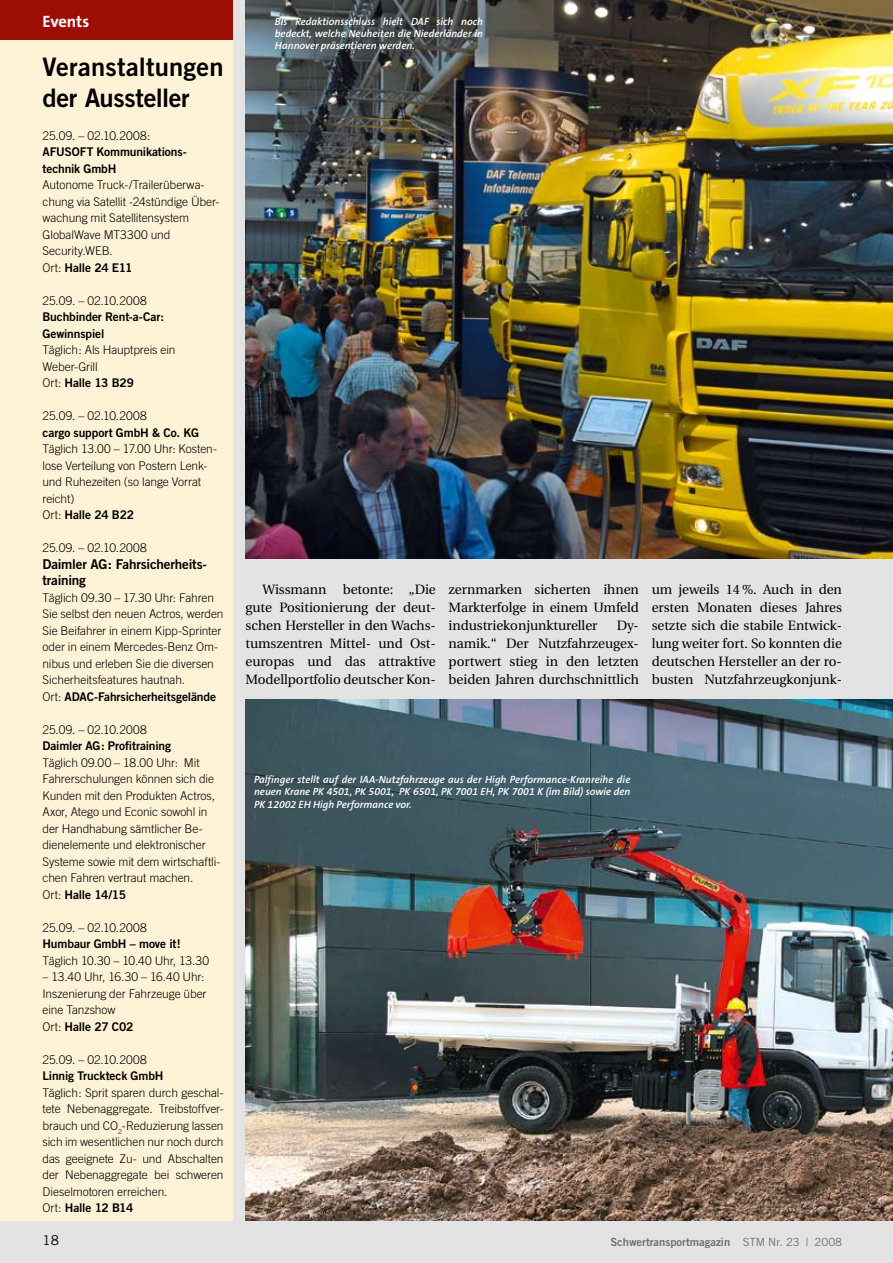
<style>
.page{position:relative;width:893px;height:1263px;background:#e3e3e3}
.page>*{position:absolute;margin:0;border:0;box-sizing:border-box;transform-origin:0 0}
.t1{font:25.5px/30.6px "Trade Gothic Bold Two";color:#000}
.t2{font:700 16.5px "The Sans B7";letter-spacing:-.005em;color:#fff}
.t3{font:13.5px/18px "Utopia";letter-spacing:-.005em;color:#000;text-align:justify}
.t4{font:13.5px/16.5px "Trade Gothic Bold Two";letter-spacing:-.015em;color:#000}
.t5{font:13.5px "Trade Gothic";color:#000}
.t6{font:300 12px/16.5px "Trade Gothic";letter-spacing:-.01em;color:#000}
.t7{font:12px/16.5px "Trade Gothic Bold Two";letter-spacing:-.01em;color:#000}
.t8{font:300 12px "Trade Gothic";letter-spacing:.01em;color:#000}
.t9{font:11.25px "Trade Gothic Bold Two";color:#6f6f6e}
.t10{font:italic 600 10.5px/12.3px "The Sans B6";color:#fff;text-align:justify}
.s1{font-family:"Trade Gothic";font-weight:300}
.s2{font-family:"Trade Gothic"}
</style>
<div class="page">
<div style="left:0;top:0;width:233px;height:1220px;background:#fff3d7"></div>
<div style="left:0;top:0;width:233px;height:39px;background:#9d0e05"></div>
<img style="left:246px;top:0;width:647px;height:558px">
<img style="left:246px;top:699px;width:647px;height:521px">
<h2 class="t2" style="left:43px;top:13px;width:48px">Events</h2>
<h1 class="t1" style="left:43px;top:51px;width:183px">Veranstaltungen der Aussteller</h1>
<p class="t8" style="left:43px;top:128px;width:110px">25.09. – 02.10.2008:</p>
<p class="t7" style="left:43px;top:143px;width:146px">AFUSOFT Kommunikations&shy;technik GmbH</p>
<p class="t6" style="left:43px;top:176px;width:179px">Autonome Truck-/Trailerüberwa&shy;chung via Satellit -24stündige Über&shy;wachung mit Satellitensystem<br>GlobalWave MT3300 und<br>Security.WEB.</p>
<p class="t7" style="left:43px;top:259px;width:91px"><span class="s1">Ort:</span> Halle 24 E11</p>
<p class="t8" style="left:43px;top:293px;width:106px">25.09. – 02.10.2008</p>
<p class="t7" style="left:43px;top:308px;width:123px">Buchbinder Rent-a-Car:<br>Gewinnspiel</p>
<p class="t6" style="left:43px;top:341px;width:134px">Täglich: Als Hauptpreis ein<br>Weber-Grill</p>
<p class="t7" style="left:43px;top:374px;width:93px"><span class="s1">Ort:</span> Halle 13 B29</p>
<p class="t8" style="left:43px;top:409px;width:106px">25.09. – 02.10.2008</p>
<p class="t7" style="left:43px;top:424px;width:158px">cargo support GmbH &amp; Co. KG</p>
<p class="t6" style="left:43px;top:440px;width:176px">Täglich 13.00 – 17.00 Uhr: Kosten&shy;lose Verteilung von Postern Lenk&shy;und Ruhezeiten (so lange Vorrat reicht)</p>
<p class="t7" style="left:43px;top:506px;width:93px"><span class="s1">Ort:</span> Halle 24 B22</p>
<p class="t8" style="left:43px;top:541px;width:106px">25.09. – 02.10.2008</p>
<p class="t4" style="left:43px;top:555px;width:166px">Daimler AG: Fahrsicherheits&shy;training</p>
<p class="t6" style="left:43px;top:589px;width:183px">Täglich 09.30 – 17.30 Uhr: Fahren Sie selbst den neuen Actros, werden Sie Beifahrer in einem Kipp-Sprinter oder in einem Mercedes-Benz Om&shy;nibus und erleben Sie die diversen Sicherheitsfeatures hautnah.</p>
<p class="t7" style="left:43px;top:688px;width:175px"><span class="s1">Ort:</span> ADAC-Fahrsicherheitsgelände</p>
<p class="t8" style="left:43px;top:722px;width:106px">25.09. – 02.10.2008</p>
<p class="t7" style="left:43px;top:737px;width:130px">Daimler AG: Profitraining</p>
<p class="t6" style="left:43px;top:754px;width:179px">Täglich 09.00 – 18.00 Uhr: Mit<br>Fahrerschulungen können sich die<br>Kunden mit den Produkten Actros,<br>Axor, Atego und Econic sowohl in der Handhabung sämtlicher Be&shy;dienelemente und elektronischer<br>Systeme sowie mit dem wirtschaftli&shy;chen Fahren vertraut machen.</p>
<p class="t7" style="left:43px;top:886px;width:85px"><span class="s1">Ort:</span> Halle 14/15</p>
<p class="t8" style="left:43px;top:920px;width:106px">25.09. – 02.10.2008</p>
<p class="t7" style="left:43px;top:935px;width:140px">Humbaur GmbH – move it!</p>
<p class="t6" style="left:43px;top:952px;width:168px">Täglich 10.30 – 10.40 Uhr, 13.30</p>
<p class="t6" style="left:43px;top:968px;width:166px">– 13.40 Uhr, 16.30 – 16.40 Uhr:<br>Inszenierung der Fahrzeuge über eine Tanzshow</p>
<p class="t7" style="left:43px;top:1018px;width:93px"><span class="s1">Ort:</span> Halle 27 C02</p>
<p class="t8" style="left:43px;top:1052px;width:106px">25.09. – 02.10.2008</p>
<p class="t7" style="left:43px;top:1067px;width:123px">Linnig Truckteck GmbH</p>
<p class="t6" style="left:43px;top:1084px;width:183px;text-align:justify">Täglich: Sprit sparen durch geschal&shy;tete Nebenaggregate. Treibstoffver&shy;brauch und CO<sub>2</sub>-Reduzierung lassen sich im wesentlichen nur noch durch das geeignete Zu- und Abschalten der Nebenaggregate bei schweren Dieselmotoren erreichen.</p>
<p class="t7" style="left:43px;top:1199px;width:92px"><span class="s1">Ort:</span> Halle 12 B14</p>
<p class="t10" style="left:275px;top:16px;width:209px">Bis Redaktionsschluss hielt DAF sich noch bedeckt, welche Neuheiten die Niederländer in Hannover präsentieren werden.</p>
<p class="t3" style="left:246px;top:581px;width:192px;text-indent:17px">Wissmann betonte: „Die gute Positionierung der deut&shy;schen Hersteller in den Wachs&shy;tumszentren Mittel- und Ost&shy;europas und das attraktive Modellportfolio deutscher Kon-</p>
<p class="t3" style="left:449px;top:581px;width:192px">zernmarken sicherten ihnen Markterfolge in einem Umfeld industriekonjunktureller</p>
<p class="t3" style="left:449px;top:617px;width:192px;text-indent:168px">Dy&shy;namik.“ Der Nutzfahrzeugex&shy;portwert stieg in den letzten beiden Jahren durchschnittlich</p>
<p class="t3" style="left:652px;top:581px;width:192px">um jeweils 14 %. Auch in den ersten Monaten dieses Jahres setzte sich die stabile Entwick&shy;lung weiter fort. So konnten die deutschen Hersteller an der ro&shy;busten Nutzfahrzeugkonjunk-</p>
<p class="t10" style="left:254px;top:774px;width:378px">Palfinger stellt auf der IAA-Nutzfahrzeuge aus der High Performance-Kranreihe die neuen Krane PK 4501, PK 5001, PK 6501, PK 7001 EH, PK 7001 K (im Bild) sowie den PK 12002 EH High Performance vor.</p>
<p class="t5" style="left:43px;top:1232px;width:18px">18</p>
<p class="t9" style="left:610px;top:1235px;width:233px">Schwertransportmagazin <span class="s2">STM Nr. 23 | 2008</span></p>
</div>
